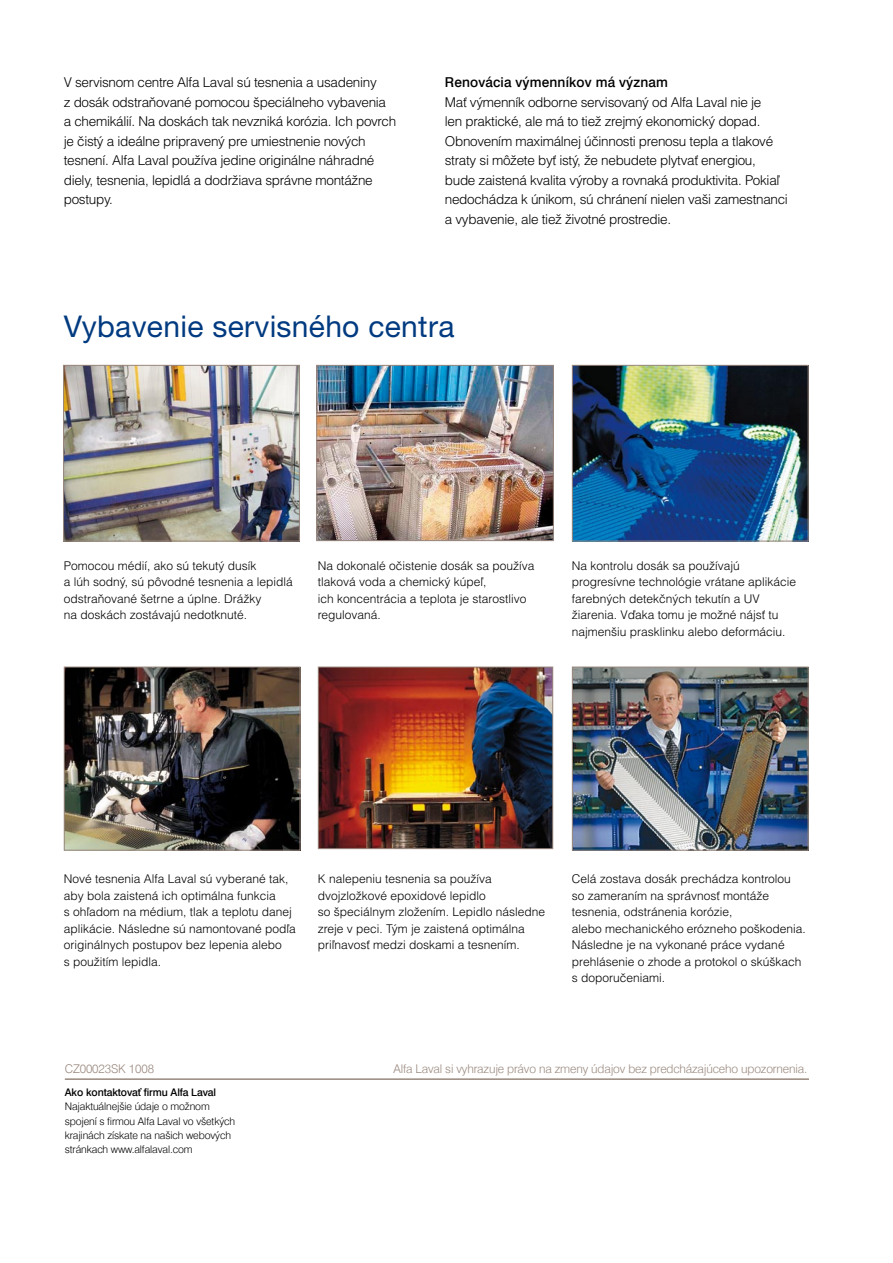
<style>
.page{position:relative;width:893px;height:1263px;background:#fff}
.page>*{position:absolute;margin:0;border:0;box-sizing:border-box;transform-origin:0 0}
.t1{font:30px "Helvetica Neue";letter-spacing:.01em;color:#003a80}
.t2{font:500 13.65px "Swiss 721 AT";letter-spacing:.01em;color:#000}
.t3{font:300 13.5px/19.5px "Helvetica CE";letter-spacing:-.02em;color:#000}
.t4{font:300 12px/16.5px "Helvetica CE";color:#000}
.t5{font:300 12px "Swiss 721 AT";letter-spacing:-.01em;color:#99887e}
.t6{font:300 10.5px/14.2px "Swiss 721 AT";letter-spacing:-.01em;color:#000}
.t7{font:500 10.5px "Swiss 721 AT";letter-spacing:-.01em;color:#000}
</style>
<div class="page">
<hr style="left:65px;top:1078px;width:744px;height:2px;background:#99887e">
<img style="left:65px;top:367px;width:233px;height:172px">
<div style="left:63px;top:365px;width:237px;height:176px;border:1px solid #99887e"></div>
<img style="left:320px;top:668px;width:231px;height:179px">
<div style="left:318px;top:666px;width:235px;height:183px;border:1px solid #99887e"></div>
<img style="left:574px;top:668px;width:233px;height:181px">
<div style="left:572px;top:666px;width:237px;height:185px;border:1px solid #99887e"></div>
<img style="left:66px;top:668px;width:232px;height:181px">
<div style="left:64px;top:666px;width:236px;height:185px;border:1px solid #99887e"></div>
<img style="left:574px;top:367px;width:233px;height:172px">
<div style="left:572px;top:365px;width:237px;height:176px;border:1px solid #99887e"></div>
<img style="left:318px;top:367px;width:234px;height:172px">
<div style="left:316px;top:365px;width:238px;height:176px;border:1px solid #99887e"></div>
<p class="t3" style="left:64px;top:73px;width:334px">V servisnom centre Alfa Laval sú tesnenia a usadeniny<br>z dosák odstraňované pomocou špeciálneho vybavenia a chemikálií. Na doskách tak nevzniká korózia. Ich povrch je čistý a ideálne pripravený pre umiestnenie nových tesnení. Alfa Laval používa jedine originálne náhradné diely, tesnenia, lepidlá a dodržiava správne montážne postupy.</p>
<p class="t2" style="left:445px;top:74px;width:225px">Renovácia výmenníkov má význam</p>
<p class="t3" style="left:445px;top:92px;width:345px">Mať výmenník odborne servisovaný od Alfa Laval nie je<br>len praktické, ale má to tiež zrejmý ekonomický dopad.<br>Obnovením maximálnej účinnosti prenosu tepla a tlakové straty si môžete byť istý, že nebudete plytvať energiou, bude zaistená kvalita výroby a rovnaká produktivita. Pokiaľ nedochádza k únikom, sú chránení nielen vaši zamestnanci a vybavenie, ale tiež životné prostredie.</p>
<h1 class="t1" style="left:64px;top:309px;width:392px">Vybavenie servisného centra</h1>
<p class="t4" style="left:64px;top:557px;width:230px">Pomocou médií, ako sú tekutý dusík<br>a lúh sodný, sú pôvodné tesnenia a lepidlá odstraňované šetrne a úplne. Drážky<br>na doskách zostávajú nedotknuté.</p>
<p class="t4" style="left:318px;top:557px;width:218px">Na dokonalé očistenie dosák sa používa tlaková voda a chemický kúpeľ,<br>ich koncentrácia a teplota je starostlivo regulovaná.</p>
<p class="t4" style="left:572px;top:557px;width:226px">Na kontrolu dosák sa používajú progresívne technológie vrátane aplikácie farebných detekčných tekutín a UV žiarenia. Vďaka tomu je možné nájsť tu najmenšiu prasklinku alebo deformáciu.</p>
<p class="t4" style="left:64px;top:871px;width:234px">Nové tesnenia Alfa Laval sú vyberané tak, aby bola zaistená ich optimálna funkcia<br>s ohľadom na médium, tlak a teplotu danej aplikácie. Následne sú namontované podľa originálnych postupov bez lepenia alebo<br>s použitím lepidla.</p>
<p class="t4" style="left:318px;top:871px;width:229px">K nalepeniu tesnenia sa používa dvojzložkové epoxidové lepidlo<br>so špeciálnym zložením. Lepidlo následne zreje v peci. Tým je zaistená optimálna priľnavosť medzi doskami a tesnením.</p>
<p class="t4" style="left:572px;top:871px;width:235px">Celá zostava dosák prechádza kontrolou so zameraním na správnosť montáže tesnenia, odstránenia korózie,<br>alebo mechanického erózneho poškodenia.<br>Následne je na vykonané práce vydané prehlásenie o zhode a protokol o skúškach s doporučeniami.</p>
<p class="t5" style="left:65px;top:1061px;width:91px">CZ00023SK 1008</p>
<p class="t5" style="left:394px;top:1061px;width:415px">Alfa Laval si vyhrazuje právo na zmeny údajov bez predcházajúceho upozornenia.</p>
<p class="t7" style="left:65px;top:1086px;width:153px">Ako kontaktovať firmu Alfa Laval</p>
<p class="t6" style="left:65px;top:1099px;width:172px">Najaktuálnejšie údaje o možnom spojení s firmou Alfa Laval vo všetkých krajinách získate na našich webových stránkach www.alfalaval.com</p>
</div>
